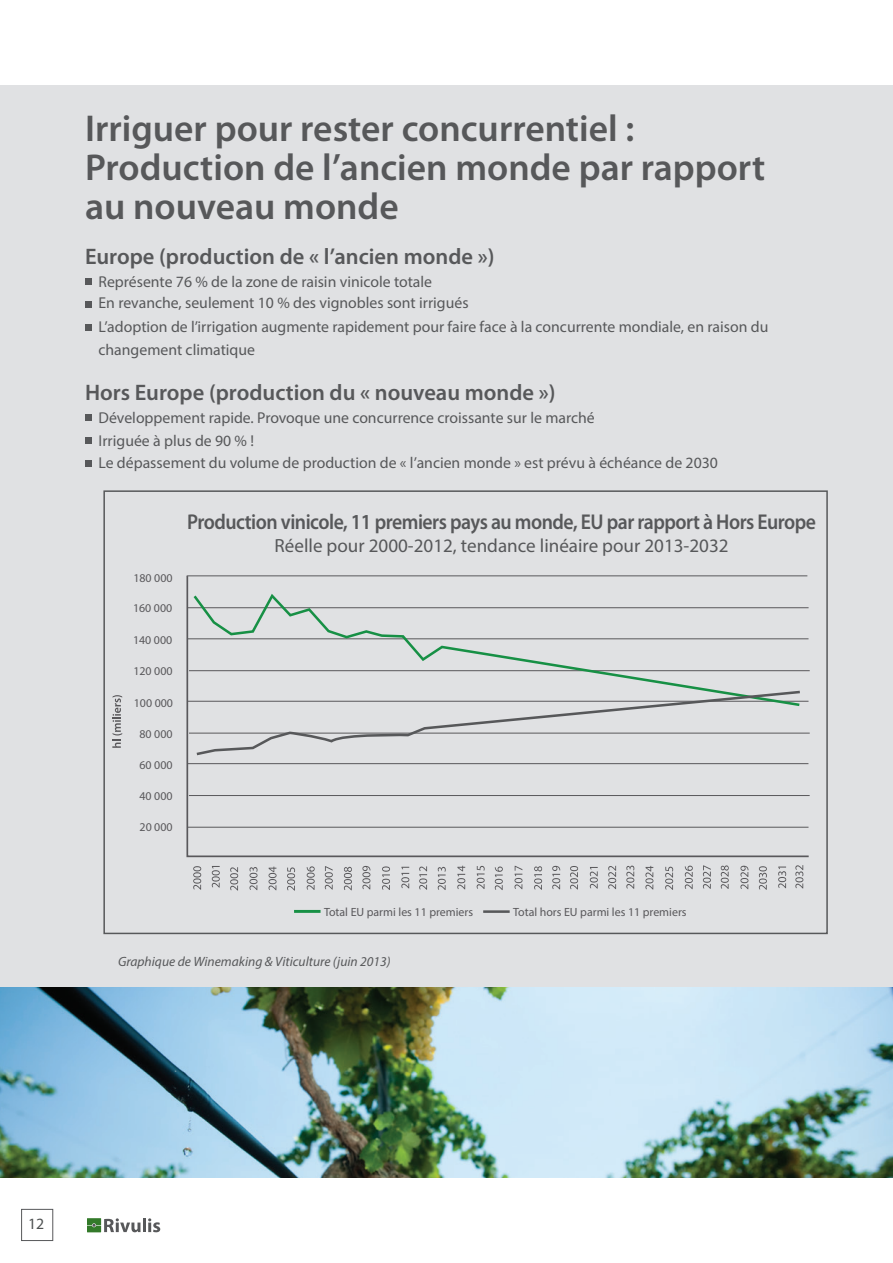
<style>
.page{position:relative;width:893px;height:1263px;background:#fff}
.page>*{position:absolute;margin:0;border:0;box-sizing:border-box;transform-origin:0 0}
.t1{font:600 37.5px/39px "Myriad Pro";color:#57585a}
.t2{font:600 22.5px "Myriad Pro";color:#57585a}
.t3{font:600 21.45px "Myriad Pro";letter-spacing:-.025em;color:#57585a;scale:.92 1}
.t4{font:19.05px "Myriad Pro";color:#57585a}
.t5{font:15.75px/22.8px "Myriad Pro";color:#57585a}
.t6{font:15.75px "Myriad Pro";color:#4f5252}
.t7{font:italic 13.5px "Myriad Pro";color:#57585a}
.t8{font:11.85px "Myriad Pro";color:#59585b}
</style>
<div class="page">
<hr style="left:143px;top:1218px;width:3px;height:14px;background:#57585a">
<svg style="left:148px;top:1218px;width:12px;height:14px"></svg>
<svg style="left:87px;top:1218px;width:54px;height:14px"></svg>
<div style="left:21px;top:1209px;width:32px;height:32px;background:#fff;border:1px solid #57585a"></div>
<div style="left:0;top:85px;width:893px;height:902px;background:#e0e1e3"></div>
<div style="left:85px;top:278px;width:7px;height:7px;background:#57585a"></div>
<div style="left:85px;top:301px;width:7px;height:7px;background:#57585a"></div>
<div style="left:85px;top:324px;width:7px;height:7px;background:#57585a"></div>
<div style="left:85px;top:414px;width:7px;height:7px;background:#57585a"></div>
<div style="left:85px;top:437px;width:7px;height:7px;background:#57585a"></div>
<div style="left:85px;top:460px;width:7px;height:7px;background:#57585a"></div>
<svg style="left:186px;top:575px;width:624px;height:283px"></svg>
<hr style="left:187px;top:575px;width:620px;height:1px;background:#59585b">
<hr style="left:188px;top:607px;width:621px;height:1px;background:#59585b">
<hr style="left:188px;top:638px;width:620px;height:1px;background:#59585b">
<hr style="left:189px;top:670px;width:621px;height:1px;background:#59585b">
<hr style="left:188px;top:701px;width:620px;height:1px;background:#59585b">
<hr style="left:189px;top:733px;width:621px;height:1px;background:#59585b">
<hr style="left:188px;top:763px;width:620px;height:1px;background:#59585b">
<hr style="left:189px;top:795px;width:621px;height:1px;background:#59585b">
<hr style="left:188px;top:827px;width:620px;height:1px;background:#59585b">
<svg style="left:191px;top:592px;width:611px;height:116px"></svg>
<svg style="left:194px;top:689px;width:609px;height:68px"></svg>
<svg style="left:193px;top:866px;width:8px;height:24px"></svg>
<svg style="left:212px;top:866px;width:8px;height:21px"></svg>
<svg style="left:230px;top:867px;width:8px;height:23px"></svg>
<svg style="left:249px;top:867px;width:9px;height:23px"></svg>
<svg style="left:269px;top:866px;width:8px;height:24px"></svg>
<svg style="left:287px;top:867px;width:8px;height:23px"></svg>
<svg style="left:307px;top:866px;width:8px;height:24px"></svg>
<svg style="left:325px;top:866px;width:8px;height:23px"></svg>
<svg style="left:344px;top:867px;width:8px;height:23px"></svg>
<svg style="left:362px;top:866px;width:8px;height:23px"></svg>
<svg style="left:382px;top:866px;width:8px;height:24px"></svg>
<svg style="left:401px;top:867px;width:8px;height:21px"></svg>
<svg style="left:419px;top:866px;width:8px;height:24px"></svg>
<svg style="left:438px;top:867px;width:8px;height:23px"></svg>
<svg style="left:457px;top:866px;width:8px;height:23px"></svg>
<svg style="left:477px;top:866px;width:8px;height:23px"></svg>
<svg style="left:495px;top:866px;width:8px;height:24px"></svg>
<svg style="left:514px;top:866px;width:8px;height:23px"></svg>
<svg style="left:534px;top:866px;width:8px;height:24px"></svg>
<svg style="left:552px;top:866px;width:8px;height:23px"></svg>
<svg style="left:570px;top:866px;width:8px;height:23px"></svg>
<svg style="left:590px;top:867px;width:8px;height:21px"></svg>
<svg style="left:608px;top:866px;width:8px;height:23px"></svg>
<svg style="left:626px;top:865px;width:8px;height:24px"></svg>
<svg style="left:645px;top:866px;width:8px;height:23px"></svg>
<svg style="left:665px;top:867px;width:8px;height:23px"></svg>
<svg style="left:685px;top:866px;width:8px;height:23px"></svg>
<svg style="left:703px;top:865px;width:8px;height:24px"></svg>
<svg style="left:721px;top:865px;width:8px;height:24px"></svg>
<svg style="left:740px;top:866px;width:8px;height:23px"></svg>
<svg style="left:759px;top:866px;width:8px;height:24px"></svg>
<svg style="left:778px;top:866px;width:8px;height:22px"></svg>
<svg style="left:795px;top:865px;width:8px;height:23px"></svg>
<hr style="left:294px;top:910px;width:27px;height:3px;background:#179045">
<svg style="left:112px;top:695px;width:10px;height:53px"></svg>
<hr style="left:483px;top:910px;width:27px;height:3px;background:#57585a">
<div style="left:103px;top:490px;width:725px;height:444px;border:2px solid #57585a"></div>
<img style="left:0;top:987px;width:893px;height:191px">
<h1 class="t1" style="left:85px;top:108px;width:682px">Irriguer pour rester concurrentiel :<br>Production de l’ancien monde par rapport au nouveau monde</h1>
<h2 class="t2" style="left:85px;top:242px;width:411px">Europe (production de « l’ancien monde »)</h2>
<p class="t5" style="left:99px;top:270px;width:372px;line-height:21.3px">Représente 76 % de la zone de raisin vinicole totale<br>En revanche, seulement 10 % des vignobles sont irrigués</p>
<p class="t5" style="left:99px;top:315px;width:671px">L’adoption de l’irrigation augmente rapidement pour faire face à la concurrente mondiale, en raison du changement climatique</p>
<h2 class="t2" style="left:85px;top:378px;width:472px">Hors Europe (production du « nouveau monde »)</h2>
<p class="t5" style="left:99px;top:406px;width:621px">Développement rapide. Provoque une concurrence croissante sur le marché<br>Irriguée à plus de 90 % !<br>Le dépassement du volume de production de « l’ancien monde » est prévu à échéance de 2030</p>
<p class="t8" style="left:133px;top:571px;width:41px">180 000</p>
<p class="t8" style="left:133px;top:601px;width:41px">160 000</p>
<p class="t8" style="left:133px;top:632px;width:41px">140 000</p>
<p class="t8" style="left:133px;top:663px;width:41px">120 000</p>
<p class="t8" style="left:134px;top:696px;width:41px">100 000</p>
<p class="t8" style="left:139px;top:727px;width:35px">80 000</p>
<p class="t8" style="left:139px;top:757px;width:35px">60 000</p>
<p class="t8" style="left:139px;top:789px;width:35px">40 000</p>
<p class="t8" style="left:140px;top:820px;width:35px">20 000</p>
<h3 class="t3" style="left:187px;top:509px;width:685px">Production vinicole, 11 premiers pays au monde, EU par rapport à Hors Europe</h3>
<p class="t4" style="left:275px;top:534px;width:456px">Réelle pour 2000-2012, tendance linéaire pour 2013-2032</p>
<p class="t8" style="left:324px;top:905px;width:151px">Total EU parmi les 11 premiers</p>
<p class="t8" style="left:513px;top:905px;width:175px">Total hors EU parmi les 11 premiers</p>
<p class="t7" style="left:118px;top:953px;width:274px">Graphique de Winemaking &amp; Viticulture (juin 2013)</p>
<p class="t6" style="left:28px;top:1214px;width:18px">12</p>
</div>
